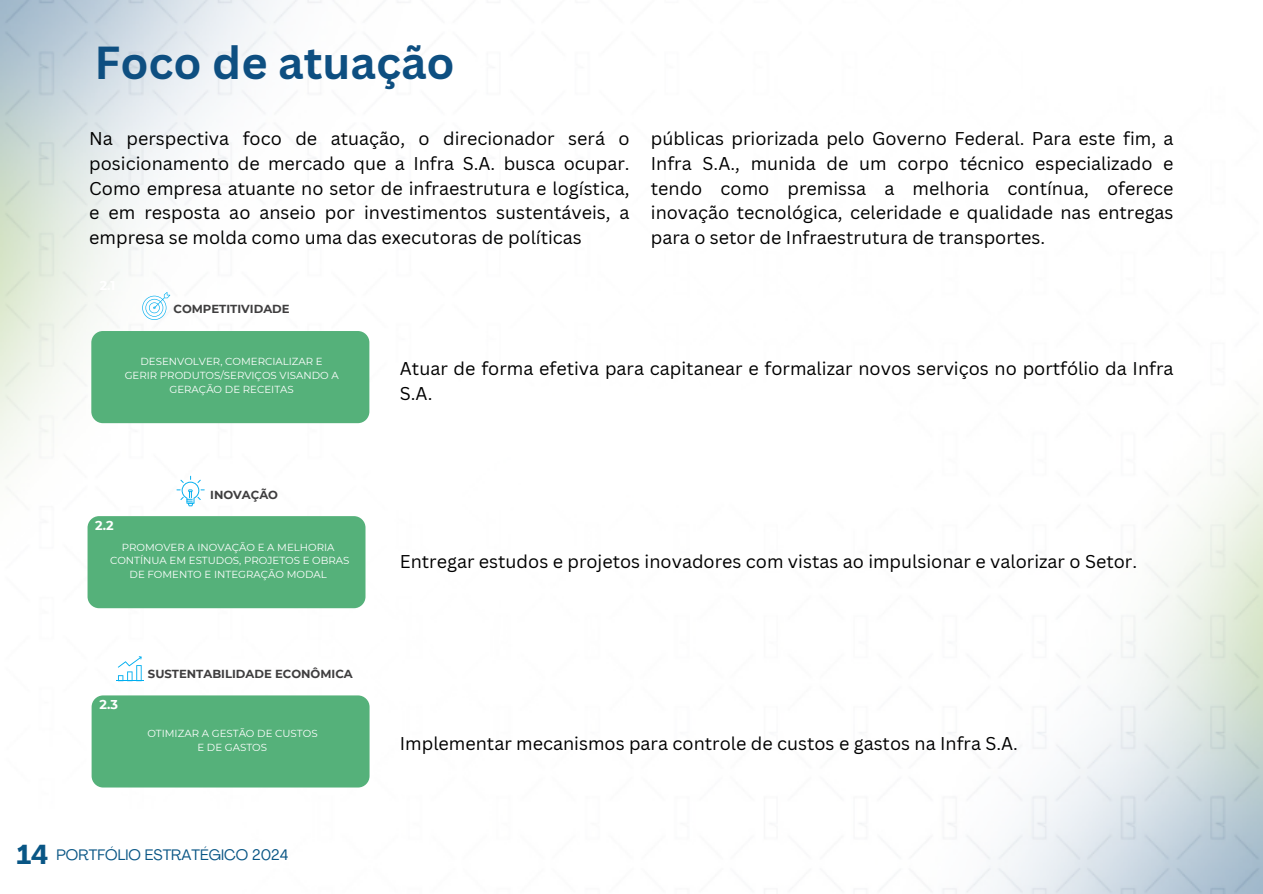
<style>
.page{position:relative;width:1263px;height:894px;background:#fff}
.page>*{position:absolute;margin:0;border:0;box-sizing:border-box;transform-origin:0 0}
.t1{font:700 45px "Canva Sans";color:#0e4f81}
.t2{font:700 27px "Agrandir";color:#095685}
.t3{font:18px/24.8px "Canva Sans";color:#000;text-align:justify}
.t4{font:15px "Agrandir";color:#095685}
.t5{font:700 12.75px "Montserrat";color:#fff}
.t6{font:700 11.7px "Montserrat";color:#3f3e3f}
.t7{font:10.2px/13.8px "Montserrat";color:#fff;text-align:center}
</style>
<div class="page">
<img style="left:0;top:0;width:1263px;height:893px">
<div style="left:92px;top:695px;width:278px;height:92px;background:#55b17a;border-radius:12px"></div>
<svg style="left:116px;top:656px;width:27px;height:25px"></svg>
<div style="left:91px;top:331px;width:278px;height:92px;background:#55b17a;border-radius:12px"></div>
<svg style="left:142px;top:292px;width:28px;height:28px"></svg>
<div style="left:88px;top:516px;width:277px;height:92px;background:#55b17a;border-radius:12px"></div>
<svg style="left:176px;top:475px;width:29px;height:31px"></svg>
<p class="t1" style="left:95px;top:31px;width:362px">Foco de atuação</p>
<p class="t3" style="left:89px;top:126px;width:542px">Na perspectiva foco de atuação, o direcionador será o posicionamento de mercado que a Infra S.A. busca ocupar.<br>Como empresa atuante no setor de infraestrutura e logística, e em resposta ao anseio por investimentos sustentáveis, a empresa se molda como uma das executoras de políticas</p>
<p class="t3" style="left:651px;top:126px;width:524px">públicas priorizada pelo Governo Federal. Para este fim, a Infra S.A., munida de um corpo técnico especializado e tendo como premissa a melhoria contínua, oferece inovação tecnológica, celeridade e qualidade nas entregas para o setor de Infraestrutura de transportes.</p>
<p class="t6" style="left:174px;top:302px;width:118px">COMPETITIVIDADE</p>
<p class="t7" style="left:125px;top:354px;width:215px">DESENVOLVER, COMERCIALIZAR E<br>GERIR PRODUTOS/SERVIÇOS VISANDO A</p>
<p class="t7" style="left:170px;top:382px;width:126px">GERAÇÃO DE RECEITAS</p>
<p class="t5" style="left:95px;top:517px;width:20px">2.2</p>
<p class="t6" style="left:210px;top:487px;width:69px">INOVAÇÃO</p>
<p class="t7" style="left:110px;top:539px;width:241px">PROMOVER A INOVAÇÃO E A MELHORIA<br>CONTÍNUA EM ESTUDOS, PROJETOS E OBRAS<br>DE FOMENTO E INTEGRAÇÃO MODAL</p>
<p class="t5" style="left:100px;top:696px;width:20px">2.3</p>
<p class="t6" style="left:148px;top:666px;width:206px">SUSTENTABILIDADE ECONÔMICA</p>
<p class="t7" style="left:147px;top:726px;width:172px">OTIMIZAR A GESTÃO DE CUSTOS<br>E DE GASTOS</p>
<p class="t2" style="left:17px;top:843px;width:33px">14</p>
<p class="t4" style="left:57px;top:848px;width:233px">PORTFÓLIO ESTRATÉGICO 2024</p>
<p class="t3" style="left:400px;top:355px;width:775px">Atuar de forma efetiva para capitanear e formalizar novos serviços no portfólio da Infra<br>S.A.</p>
<p class="t3" style="left:400px;top:548px;width:739px">Entregar estudos e projetos inovadores com vistas ao impulsionar e valorizar o Setor.</p>
<p class="t3" style="left:400px;top:730px;width:620px">Implementar mecanismos para controle de custos e gastos na Infra S.A.</p>
</div>
